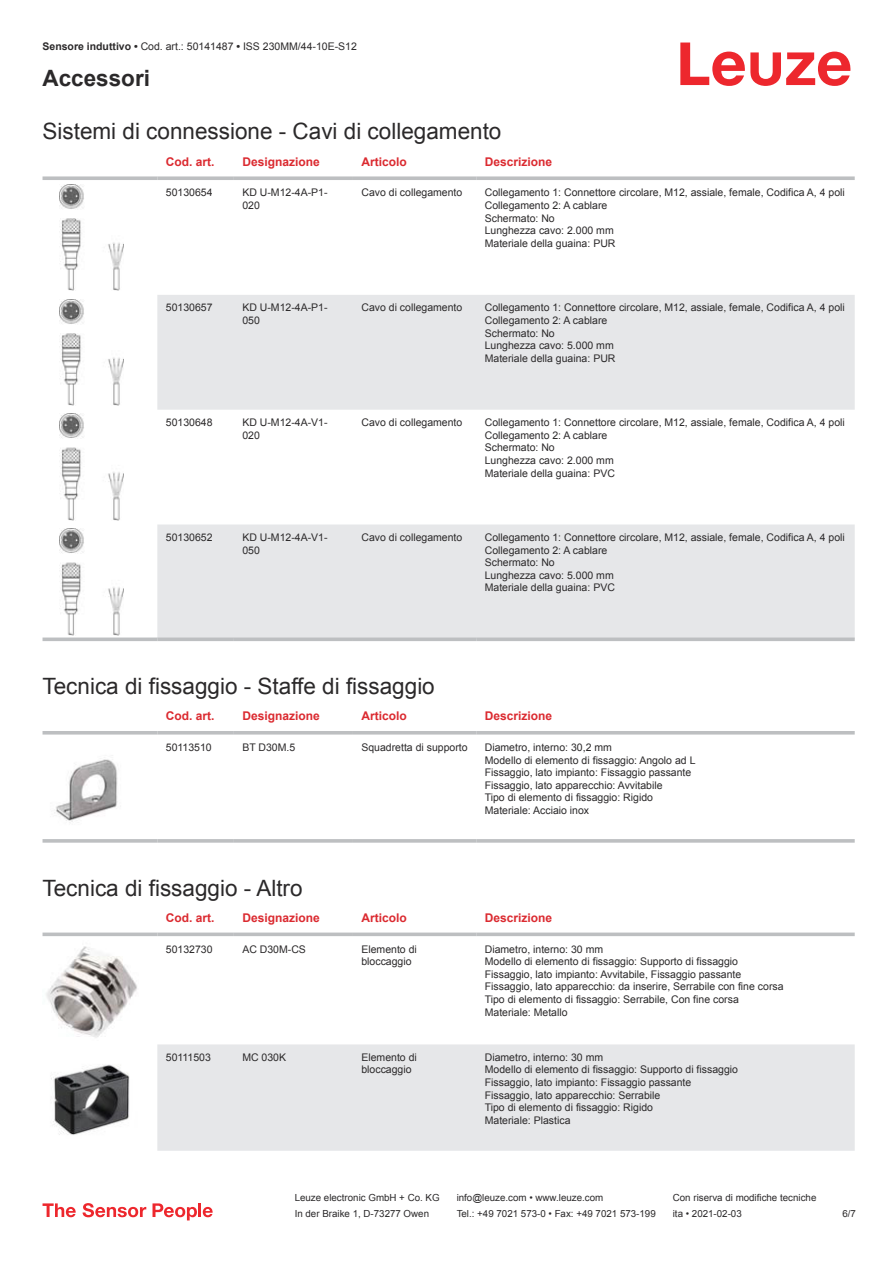
<style>
.page{position:relative;width:893px;height:1263px;background:#fff}
.page>*{position:absolute;margin:0;border:0;box-sizing:border-box;transform-origin:0 0}
.t1{font:22.5px "Arial";color:#2b292a}
.t2{font:700 22.5px "Arial";color:#2b292a}
.t3{font:700 12px "Arial";color:#db2a30}
.t4{font:10.5px/12.6px "Arial";color:#2b292a}
.t5{font:9.75px "Arial";color:#2b292a}
.s1{font-weight:700}
</style>
<div class="page">
<svg style="left:680px;top:43px;width:170px;height:43px"></svg>
<svg style="left:157px;top:295px;width:698px;height:342px;fill:#e6e7e9"></svg>
<svg style="left:43px;top:176px;width:114px;height:4px"></svg>
<svg style="left:157px;top:176px;width:77px;height:4px"></svg>
<svg style="left:234px;top:176px;width:119px;height:4px"></svg>
<svg style="left:353px;top:176px;width:123px;height:4px"></svg>
<svg style="left:476px;top:176px;width:379px;height:4px;background:#c4c6c8"></svg>
<svg style="left:43px;top:637px;width:114px;height:4px"></svg>
<svg style="left:157px;top:637px;width:77px;height:4px"></svg>
<svg style="left:234px;top:637px;width:119px;height:4px"></svg>
<svg style="left:353px;top:637px;width:123px;height:4px"></svg>
<svg style="left:476px;top:637px;width:379px;height:4px;background:#c2c4c6"></svg>
<img style="left:59px;top:184px;width:65px;height:107px">
<img style="left:59px;top:299px;width:65px;height:106px">
<img style="left:59px;top:414px;width:65px;height:106px">
<img style="left:59px;top:529px;width:65px;height:106px">
<svg style="left:43px;top:734px;width:812px;height:1px"></svg>
<hr style="left:43px;top:731px;width:114px;height:3px;background:#bdbfc1">
<hr style="left:157px;top:731px;width:77px;height:3px;background:#bdbfc1">
<hr style="left:234px;top:731px;width:119px;height:3px;background:#bdbfc1">
<hr style="left:353px;top:731px;width:123px;height:3px;background:#bdbfc1">
<hr style="left:476px;top:731px;width:379px;height:3px;background:#bdbfc1">
<svg style="left:43px;top:839px;width:114px;height:4px"></svg>
<svg style="left:157px;top:839px;width:77px;height:4px"></svg>
<svg style="left:234px;top:839px;width:119px;height:4px"></svg>
<svg style="left:353px;top:839px;width:123px;height:4px"></svg>
<svg style="left:476px;top:839px;width:379px;height:4px;background:#c3c5c7"></svg>
<img style="left:54px;top:759px;width:64px;height:64px">
<div style="left:157px;top:1044px;width:698px;height:107px;background:#e6e7e9"></div>
<svg style="left:43px;top:932px;width:114px;height:4px"></svg>
<svg style="left:157px;top:932px;width:77px;height:4px"></svg>
<svg style="left:234px;top:932px;width:119px;height:4px"></svg>
<svg style="left:353px;top:932px;width:123px;height:4px"></svg>
<svg style="left:476px;top:932px;width:379px;height:4px;background:#c6c8c9"></svg>
<img style="left:46px;top:946px;width:91px;height:92px">
<img style="left:51px;top:1064px;width:79px;height:71px">
<svg style="left:43px;top:1203px;width:33px;height:14px"></svg>
<svg style="left:83px;top:1203px;width:63px;height:14px"></svg>
<svg style="left:153px;top:1203px;width:44px;height:17px"></svg>
<hr style="left:198px;top:1203px;width:3px;height:14px;background:#ed272d">
<svg style="left:203px;top:1207px;width:10px;height:10px"></svg>
<p class="t4" style="left:43px;top:41px;width:316px"><span class="s1">Sensore induttivo •</span> Cod. art.: 50141487 <span class="s1">•</span> ISS 230MM/44-10E-S12</p>
<h1 class="t2" style="left:43px;top:69px;width:109px">Accessori</h1>
<h1 class="t1" style="left:43px;top:123px;width:460px">Sistemi di connessione - Cavi di collegamento</h1>
<p class="t3" style="left:166px;top:157px;width:50px">Cod. art.</p>
<p class="t3" style="left:242px;top:157px;width:79px">Designazione</p>
<p class="t3" style="left:361px;top:157px;width:47px">Articolo</p>
<p class="t3" style="left:485px;top:157px;width:69px">Descrizione</p>
<p class="t4" style="left:166px;top:187px;width:48px">50130654</p>
<p class="t4" style="left:242px;top:187px;width:87px">KD U-M12-4A-P1-<br>020</p>
<p class="t4" style="left:361px;top:187px;width:102px">Cavo di collegamento</p>
<p class="t4" style="left:485px;top:187px;width:362px">Collegamento 1: Connettore circolare, M12, assiale, female, Codifica A, 4 poli Collegamento 2: A cablare<br>Schermato: No<br>Lunghezza cavo: 2.000 mm<br>Materiale della guaina: PUR</p>
<p class="t4" style="left:166px;top:302px;width:48px">50130657</p>
<p class="t4" style="left:242px;top:302px;width:87px">KD U-M12-4A-P1-<br>050</p>
<p class="t4" style="left:361px;top:302px;width:102px">Cavo di collegamento</p>
<p class="t4" style="left:485px;top:302px;width:362px">Collegamento 1: Connettore circolare, M12, assiale, female, Codifica A, 4 poli Collegamento 2: A cablare<br>Schermato: No<br>Lunghezza cavo: 5.000 mm<br>Materiale della guaina: PUR</p>
<p class="t4" style="left:166px;top:417px;width:48px">50130648</p>
<p class="t4" style="left:242px;top:417px;width:87px">KD U-M12-4A-V1-<br>020</p>
<p class="t4" style="left:361px;top:417px;width:102px">Cavo di collegamento</p>
<p class="t4" style="left:485px;top:417px;width:362px">Collegamento 1: Connettore circolare, M12, assiale, female, Codifica A, 4 poli Collegamento 2: A cablare<br>Schermato: No<br>Lunghezza cavo: 2.000 mm<br>Materiale della guaina: PVC</p>
<p class="t4" style="left:166px;top:532px;width:48px">50130652</p>
<p class="t4" style="left:242px;top:532px;width:87px">KD U-M12-4A-V1-<br>050</p>
<p class="t4" style="left:361px;top:532px;width:102px">Cavo di collegamento</p>
<p class="t4" style="left:485px;top:532px;width:362px">Collegamento 1: Connettore circolare, M12, assiale, female, Codifica A, 4 poli Collegamento 2: A cablare<br>Schermato: No<br>Lunghezza cavo: 5.000 mm<br>Materiale della guaina: PVC</p>
<h1 class="t1" style="left:43px;top:677px;width:394px">Tecnica di fissaggio - Staffe di fissaggio</h1>
<p class="t3" style="left:166px;top:711px;width:50px">Cod. art.</p>
<p class="t3" style="left:242px;top:711px;width:79px">Designazione</p>
<p class="t3" style="left:361px;top:711px;width:47px">Articolo</p>
<p class="t3" style="left:485px;top:711px;width:69px">Descrizione</p>
<p class="t4" style="left:166px;top:742px;width:47px">50113510</p>
<p class="t4" style="left:242px;top:742px;width:54px">BT D30M.5</p>
<p class="t4" style="left:361px;top:742px;width:108px">Squadretta di supporto</p>
<p class="t4" style="left:485px;top:742px;width:212px">Diametro, interno: 30,2 mm<br>Modello di elemento di fissaggio: Angolo ad L Fissaggio, lato impianto: Fissaggio passante Fissaggio, lato apparecchio: Avvitabile<br>Tipo di elemento di fissaggio: Rigido Materiale: Acciaio inox</p>
<h1 class="t1" style="left:43px;top:879px;width:262px">Tecnica di fissaggio - Altro</h1>
<p class="t3" style="left:166px;top:913px;width:50px">Cod. art.</p>
<p class="t3" style="left:242px;top:913px;width:79px">Designazione</p>
<p class="t3" style="left:361px;top:913px;width:47px">Articolo</p>
<p class="t3" style="left:485px;top:913px;width:69px">Descrizione</p>
<p class="t4" style="left:166px;top:943px;width:48px">50132730</p>
<p class="t4" style="left:242px;top:943px;width:65px">AC D30M-CS</p>
<p class="t4" style="left:361px;top:943px;width:57px">Elemento di bloccaggio</p>
<p class="t4" style="left:485px;top:943px;width:300px">Diametro, interno: 30 mm<br>Modello di elemento di fissaggio: Supporto di fissaggio Fissaggio, lato impianto: Avvitabile, Fissaggio passante Fissaggio, lato apparecchio: da inserire, Serrabile con fine corsa Tipo di elemento di fissaggio: Serrabile, Con fine corsa Materiale: Metallo</p>
<p class="t4" style="left:166px;top:1052px;width:47px">50111503</p>
<p class="t4" style="left:242px;top:1052px;width:45px">MC 030K</p>
<p class="t4" style="left:361px;top:1052px;width:57px">Elemento di bloccaggio</p>
<p class="t4" style="left:485px;top:1052px;width:255px">Diametro, interno: 30 mm<br>Modello di elemento di fissaggio: Supporto di fissaggio Fissaggio, lato impianto: Fissaggio passante Fissaggio, lato apparecchio: Serrabile<br>Tipo di elemento di fissaggio: Rigido<br>Materiale: Plastica</p>
<p class="t5" style="left:295px;top:1194px;width:146px">Leuze electronic GmbH + Co. KG</p>
<p class="t5" style="left:457px;top:1194px;width:148px">info@leuze.com • www.leuze.com</p>
<p class="t5" style="left:673px;top:1194px;width:145px">Con riserva di modifiche tecniche</p>
<p class="t5" style="left:295px;top:1210px;width:136px">In der Braike 1, D-73277 Owen</p>
<p class="t5" style="left:457px;top:1210px;width:201px">Tel.: +49 7021 573-0 • Fax: +49 7021 573-199</p>
<p class="t5" style="left:673px;top:1210px;width:70px">ita • 2021-02-03</p>
<p class="t5" style="left:842px;top:1210px;width:15px">6 /7</p>
</div>
